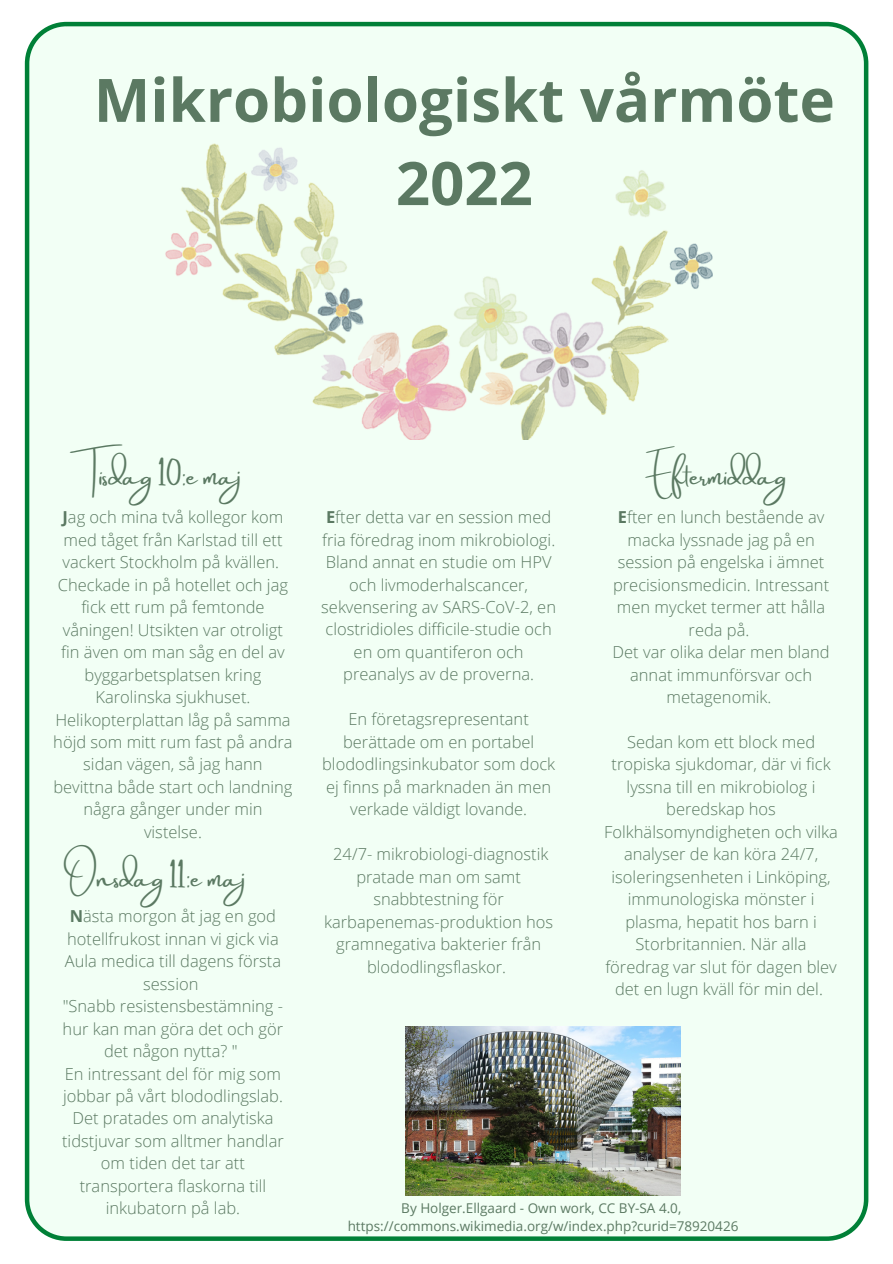
<style>
.page{position:relative;width:893px;height:1264px;background:#fff}
.page>*{position:absolute;margin:0;border:0;box-sizing:border-box;transform-origin:0 0}
.t1{font:700 60px/83.2px "Open Sans";color:#5b7962;text-align:center}
.t2{font:25.5px "Amsterdam Two";color:#5b7962}
.t3{font:300 16.5px/22.5px "Open Sans";color:#5b7962;text-align:center}
.t4{font:13.5px/18px "Open Sans";color:#5b7962;text-align:center}
.s1{font-weight:700}
</style>
<div class="page">
<div style="left:25px;top:22px;width:843px;height:1218px;background:#f2fff5"></div>
<img style="left:159px;top:141px;width:553px;height:298px">
<img style="left:405px;top:1026px;width:275px;height:169px">
<h1 class="t1" style="left:94px;top:57px;width:742px">Mikrobiologiskt vårmöte<br>2022</h1>
<h2 class="t2" style="left:78px;top:462px;width:183px">Tisdag 10:e maj</h2>
<p class="t3" style="left:53px;top:505px;width:241px"><span class="s1">J</span>ag och mina två kollegor kom med tåget från Karlstad till ett vackert Stockholm på kvällen.<br>Checkade in på hotellet och jag fick ett rum på femtonde våningen! Utsikten var otroligt fin även om man såg en del av byggarbetsplatsen kring<br>Karolinska sjukhuset.<br>Helikopterplattan låg på samma höjd som mitt rum fast på andra sidan vägen, så jag hann bevittna både start och landning några gånger under min vistelse.</p>
<h2 class="t2" style="left:66px;top:863px;width:199px">Onsdag 11:e maj</h2>
<p class="t3" style="left:62px;top:904px;width:223px"><span class="s1">N</span>ästa morgon åt jag en god hotellfrukost innan vi gick via<br>Aula medica till dagens första session<br>"Snabb resistensbestämning - hur kan man göra det och gör det någon nytta? "<br>En intressant del för mig som jobbar på vårt blododlingslab.<br>Det pratades om analytiska tidstjuvar som alltmer handlar om tiden det tar att transportera flaskorna till inkubatorn på lab.</p>
<p class="t3" style="left:321px;top:505px;width:236px"><span class="s1">E</span>fter detta var en session med fria föredrag inom mikrobiologi.<br>Bland annat en studie om HPV och livmoderhalscancer, sekvensering av SARS-CoV-2, en clostridioles difficile-studie och en om quantiferon och preanalys av de proverna.</p>
<p class="t3" style="left:322px;top:707px;width:234px">En företagsrepresentant berättade om en portabel blododlingsinkubator som dock ej finns på marknaden än men verkade väldigt lovande.</p>
<p class="t3" style="left:324px;top:842px;width:230px">24/7- mikrobiologi-diagnostik pratade man om samt snabbtestning för karbapenemas-produktion hos gramnegativa bakterier från blododlingsflaskor.</p>
<h2 class="t2" style="left:645px;top:462px;width:143px">Eftermiddag</h2>
<p class="t3" style="left:612px;top:505px;width:218px"><span class="s1">E</span>fter en lunch bestående av macka lyssnade jag på en session på engelska i ämnet precisionsmedicin. Intressant men mycket termer att hålla reda på.<br>Det var olika delar men bland annat immunförsvar och metagenomik.</p>
<p class="t3" style="left:604px;top:730px;width:235px">Sedan kom ett block med tropiska sjukdomar, där vi fick lyssna till en mikrobiolog i beredskap hos<br>Folkhälsomyndigheten och vilka analyser de kan köra 24/7, isoleringsenheten i Linköping, immunologiska mönster i plasma, hepatit hos barn i<br>Storbritannien. När alla föredrag var slut för dagen blev det en lugn kväll för min del.</p>
<p class="t4" style="left:347px;top:1198px;width:392px">By Holger.Ellgaard - Own work, CC BY-SA 4.0, https://commons.wikimedia.org/w/index.php?curid=78920426</p>
</div>
